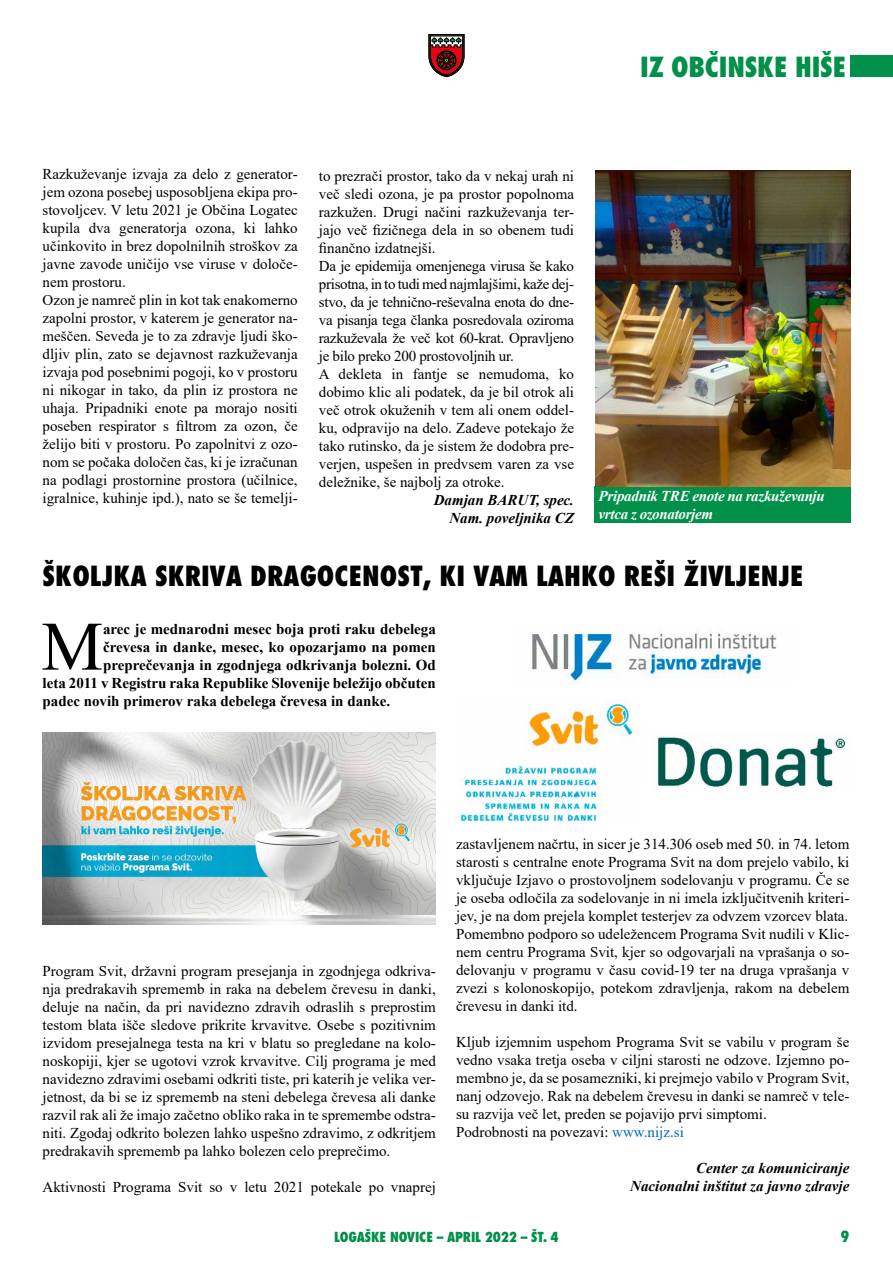
<style>
.page{position:relative;width:893px;height:1263px;background:#fff}
.page>*{position:absolute;margin:0;border:0;box-sizing:border-box;transform-origin:0 0}
.t1{font:69.3px "Times New Roman";color:#000}
.t2{font:800 condensed 27px "Futura LT Pro";color:#000}
.t3{font:800 condensed 27px "Futura LT Pro";letter-spacing:-.01em;color:#00904a}
.t4{font:15px/18px "Times New Roman";color:#000}
.t5{font:700 15px "Times New Roman";color:#000}
.t6{font:italic 700 15px/18px "Times New Roman";color:#000;text-align:right}
.t7{font:italic 700 15px/18px "Times New Roman";letter-spacing:-.02em;color:#fff}
.t8{font:800 condensed 15px "Futura LT Pro";color:#00904a}
.t9{font:800 condensed 13.5px "Futura LT Pro";letter-spacing:-.01em;color:#00904a}
.s1{color:#0069b4}
</style>
<div class="page">
<svg style="left:429px;top:34px;width:35px;height:43px;background:#7c3e3c"></svg>
<div style="left:850px;top:56px;width:43px;height:21px;background:#00904a"></div>
<div style="left:594px;top:486px;width:256px;height:37px;background:#00904a"></div>
<img style="left:595px;top:170px;width:255px;height:316px">
<img style="left:43px;top:732px;width:393px;height:192px">
<img style="left:657px;top:732px;width:191px;height:57px">
<img style="left:457px;top:700px;width:180px;height:122px">
<img style="left:532px;top:632px;width:245px;height:52px">
<h2 class="t3" style="left:640px;top:50px;width:208px">IZ OBČINSKE HIŠE</h2>
<p class="t4" style="left:43px;top:165px;width:257px">Razkuževanje izvaja za delo z generator&shy;jem ozona posebej usposobljena ekipa pro&shy;stovoljcev. V letu 2021 je Občina Logatec kupila dva generatorja ozona, ki lahko učinkovito in brez dopolnilnih stroškov za javne zavode uničijo vse viruse v določe&shy;nem prostoru.<br>Ozon je namreč plin in kot tak enakomerno zapolni prostor, v katerem je generator na&shy;meščen. Seveda je to za zdravje ljudi ško&shy;dljiv plin, zato se dejavnost razkuževanja izvaja pod posebnimi pogoji, ko v prostoru ni nikogar in tako, da plin iz prostora ne uhaja. Pripadniki enote pa morajo nositi poseben respirator s filtrom za ozon, če želijo biti v prostoru. Po zapolnitvi z ozo&shy;nom se počaka določen čas, ki je izračunan na podlagi prostornine prostora (učilnice, igralnice, kuhinje ipd.), nato se še temelji-</p>
<p class="t4" style="left:319px;top:166px;width:257px">to prezrači prostor, tako da v nekaj urah ni več sledi ozona, je pa prostor popolnoma razkužen. Drugi načini razkuževanja ter&shy;jajo več fizičnega dela in so obenem tudi finančno izdatnejši.<br>Da je epidemija omenjenega virusa še kako prisotna, in to tudi med najmlajšimi, kaže dej&shy;stvo, da je tehnično-reševalna enota do dne&shy;va pisanja tega članka posredovala oziroma razkuževala že več kot 60-krat. Opravljeno je bilo preko 200 prostovoljnih ur.<br>A dekleta in fantje se nemudoma, ko dobimo klic ali podatek, da je bil otrok ali več otrok okuženih v tem ali onem oddel&shy;ku, odpravijo na delo. Zadeve potekajo že tako rutinsko, da je sistem že dodobra pre&shy;verjen, uspešen in predvsem varen za vse deležnike, še najbolj za otroke.</p>
<p class="t6" style="left:434px;top:490px;width:142px">Damjan BARUT, spec.<br>Nam. poveljnika CZ</p>
<h2 class="t2" style="left:43px;top:559px;width:762px">ŠKOLJKA SKRIVA DRAGOCENOST, KI VAM LAHKO REŠI ŽIVLJENJE</h2>
<h1 class="t1" style="left:41px;top:597px;width:63px">M</h1>
<p class="t5" style="left:103px;top:618px;width:334px">arec je mednarodni mesec boja proti raku debelega</p>
<p class="t7" style="left:598px;top:486px;width:228px">Pripadnik TRE enote na razkuževanju vrtca z ozonatorjem</p>
<p class="t5" style="left:103px;top:636px;width:334px">črevesa in danke, mesec, ko opozarjamo na pomen</p>
<p class="t5" style="left:103px;top:654px;width:334px">preprečevanja in zgodnjega odkrivanja bolezni. Od</p>
<p class="t5" style="left:43px;top:672px;width:395px">leta 2011 v Registru raka Republike Slovenije beležijo občuten</p>
<p class="t5" style="left:43px;top:690px;width:349px">padec novih primerov raka debelega črevesa in danke.</p>
<p class="t4" style="left:43px;top:961px;width:395px;text-align:justify">Program Svit, državni program presejanja in zgodnjega odkriva&shy;nja predrakavih sprememb in raka na debelem črevesu in danki, deluje na način, da pri navidezno zdravih odraslih s preprostim testom blata išče sledove prikrite krvavitve. Osebe s pozitivnim izvidom presejalnega testa na kri v blatu so pregledane na kolo&shy;noskopiji, kjer se ugotovi vzrok krvavitve. Cilj programa je med navidezno zdravimi osebami odkriti tiste, pri katerih je velika ver&shy;jetnost, da bi se iz sprememb na steni debelega črevesa ali danke razvil rak ali že imajo začetno obliko raka in te spremembe odstra&shy;niti. Zgodaj odkrito bolezen lahko uspešno zdravimo, z odkritjem predrakavih sprememb pa lahko bolezen celo preprečimo.</p>
<p class="t4" style="left:43px;top:1177px;width:395px">Aktivnosti Programa Svit so v letu 2021 potekale po vnaprej</p>
<p class="t4" style="left:456px;top:835px;width:395px;text-align:justify">zastavljenem načrtu, in sicer je 314.306 oseb med 50. in 74. letom starosti s centralne enote Programa Svit na dom prejelo vabilo, ki vključuje Izjavo o prostovoljnem sodelovanju v programu. Če se je oseba odločila za sodelovanje in ni imela izključitvenih kriteri&shy;jev, je na dom prejela komplet testerjev za odvzem vzorcev blata.<br>Pomembno podporo so udeležencem Programa Svit nudili v Klic&shy;nem centru Programa Svit, kjer so odgovarjali na vprašanja o so&shy;delovanju v programu v času covid-19 ter na druga vprašanja v zvezi s kolonoskopijo, potekom zdravljenja, rakom na debelem črevesu in danki itd.</p>
<p class="t4" style="left:456px;top:1033px;width:395px">Kljub izjemnim uspehom Programa Svit se vabilu v program še vedno vsaka tretja oseba v ciljni starosti ne odzove. Izjemno po&shy;membno je, da se posamezniki, ki prejmejo vabilo v Program Svit, nanj odzovejo. Rak na debelem črevesu in danki se namreč v tele&shy;su razvija več let, preden se pojavijo prvi simptomi.<br>Podrobnosti na povezavi: <span class="s1">www.nijz.si</span></p>
<p class="t6" style="left:630px;top:1159px;width:221px">Center za komuniciranje<br>Nacionalni inštitut za javno zdravje</p>
<p class="t9" style="left:334px;top:1229px;width:226px">LOGAŠKE NOVICE – APRIL 2022 – ŠT. 4</p>
<p class="t8" style="left:840px;top:1227px;width:11px">9</p>
</div>
